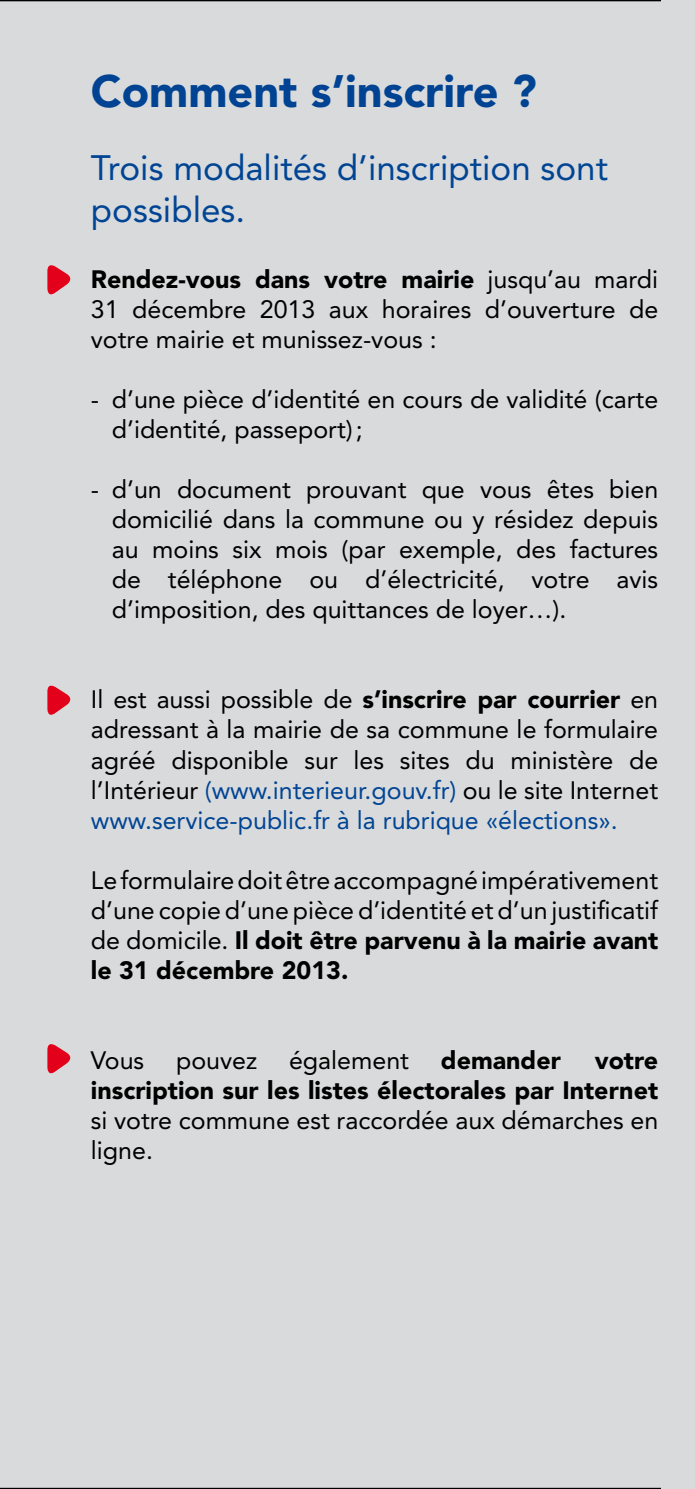
<style>
.page{position:relative;width:695px;height:1489px;background:#fff}
.page>*{position:absolute;margin:0;border:0;box-sizing:border-box;transform-origin:0 0}
.t1{font:900 45px "Avenir";color:#004393}
.t2{font:35px/42px "Avenir";color:#004494}
.t3{font:25px/30px "Avenir";color:#000;text-align:justify}
.t4{font:900 25px/30px "Avenir";color:#000;text-align:justify}
.s1{font-weight:900}
.s2{color:#004494}
.s3{font-weight:400}
</style>
<div class="page">
<div style="left:0;top:0;width:661px;height:1488px;background:#d9dadb"></div>
<div style="left:661px;top:0;width:33px;height:1488px;background:#d9dadb"></div>
<p class="t1" style="left:91px;top:64px;width:447px">Comment s’inscrire ?</p>
<p class="t2" style="left:91px;top:147px;width:518px">Trois modalités d’inscription sont possibles.</p>
<p class="t3" style="left:91px;top:265px;width:568px"><span class="s1">Rendez-vous dans votre mairie</span> jusqu’au mardi 31 décembre 2013 aux horaires d’ouverture de votre mairie et munissez-vous :</p>
<p class="t3" style="left:112px;top:385px;width:548px;text-indent:-21px">- d’une pièce d’identité en cours de validité (carte d’identité, passeport);</p>
<p class="t3" style="left:112px;top:475px;width:548px;text-indent:-21px">- d’un document prouvant que vous êtes bien domicilié dans la commune ou y résidez depuis au moins six mois (par exemple, des factures de téléphone ou d’électricité, votre avis d’imposition, des quittances de loyer…).</p>
<p class="t3" style="left:91px;top:685px;width:568px">Il est aussi possible de <span class="s1">s’inscrire par courrier</span> en adressant à la mairie de sa commune le formulaire agréé disponible sur les sites du ministère de l’Intérieur <span class="s2">(www.interieur.gouv.fr)</span> ou le site Internet <span class="s2">www.service-public.fr à la rubrique «élections».</span></p>
<p class="t3" style="left:91px;top:865px;width:568px">Le formulaire doit être accompagné impérativement d’une copie d’une pièce d’identité et d’un justificatif de domicile. <span class="s1">Il doit être parvenu à la mairie avant le 31 décembre 2013.</span></p>
<p class="t3" style="left:91px;top:1045px;width:55px">Vous</p>
<p class="t3" style="left:176px;top:1045px;width:83px">pouvez</p>
<p class="t3" style="left:289px;top:1045px;width:121px">également</p>
<p class="t4" style="left:441px;top:1044px;width:121px">demander</p>
<p class="t4" style="left:91px;top:1044px;width:568px;text-indent:504px">votre inscription sur les listes électorales par Internet <span class="s3">si votre commune est raccordée aux démarches en ligne.</span></p>
</div>
